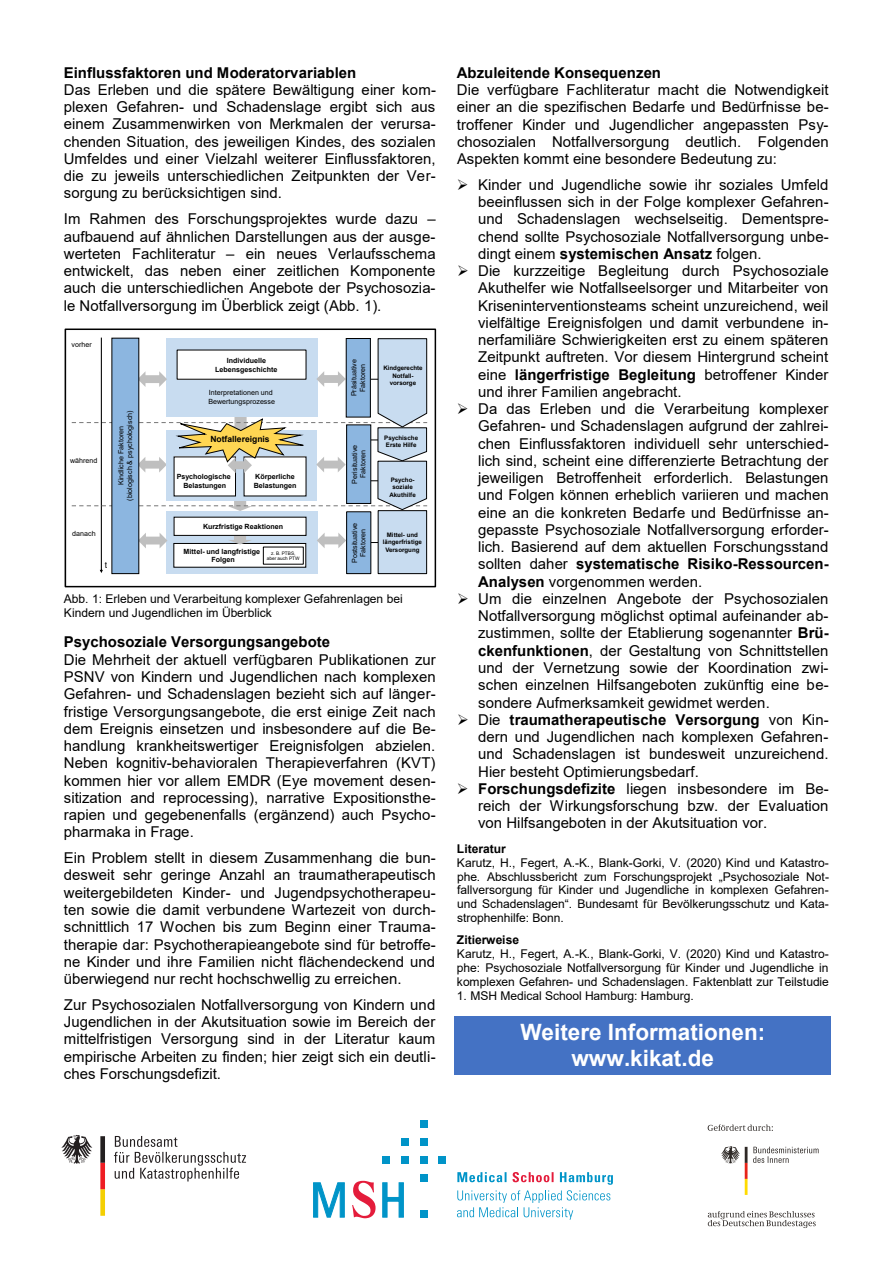
<style>
.page{position:relative;width:893px;height:1263px;background:#fff}
.page>*{position:absolute;margin:0;border:0;box-sizing:border-box;transform-origin:0 0}
.t1{font:700 22.5px/26px "Arial";color:#fff;text-align:center}
.t2{font:15px/17.2px "Arial";color:#000;text-align:justify}
.t3{font:12px/13.8px "Arial";letter-spacing:-.005em;color:#000}
.t4{font:700 8.55px "Arial";color:#000}
.t5{font:8.55px "Arial";color:#000}
.t6{font:7.2px "Arial";color:#000}
.t7{font:700 7.2px "Arial";color:#000}
.t8{font:7.05px/8.6px "Arial";letter-spacing:.005em;color:#000;text-align:center}
.t9{font:700 7.05px/8.6px "Arial";color:#000;text-align:center}
.t10{font:700 6.15px/7.4px "Arial";color:#000;text-align:center}
.t11{font:4.8px/5.7px "Arial";color:#000;text-align:center}
.s1{font-weight:700}
.s2{font-style:inherit}
</style>
<div class="page">
<hr style="left:455px;top:1016px;width:376px;height:3px;background:#4472c4">
<div style="left:455px;top:1019px;width:376px;height:26px;background:#4472c4"></div>
<div style="left:455px;top:1045px;width:376px;height:26px;background:#4472c4"></div>
<hr style="left:455px;top:1071px;width:376px;height:4px;background:#4472c4">
<div style="left:65px;top:328px;width:371px;height:259px;border:2px solid #000"></div>
<div style="left:67px;top:333px;width:366px;height:252px;background:#fff"></div>
<div style="left:346px;top:512px;width:25px;height:62px;border:1px solid #000"></div>
<svg style="left:72px;top:338px;width:355px;height:235px"></svg>
<div style="left:346px;top:338px;width:24px;height:79px;background:#8cb6e0"></div>
<div style="left:346px;top:338px;width:25px;height:79px;border:1px solid #000"></div>
<svg style="left:61px;top:1135px;width:31px;height:29px"></svg>
<svg style="left:100px;top:1136px;width:5px;height:80px"></svg>
<svg style="left:114px;top:1136px;width:132px;height:45px"></svg>
<svg style="left:721px;top:1146px;width:26px;height:49px"></svg>
<svg style="left:753px;top:1147px;width:66px;height:16px"></svg>
<svg style="left:708px;top:1124px;width:65px;height:7px"></svg>
<svg style="left:708px;top:1211px;width:108px;height:17px"></svg>
<svg style="left:382px;top:1182px;width:22px;height:36px"></svg>
<svg style="left:352px;top:1181px;width:24px;height:37px"></svg>
<svg style="left:313px;top:1182px;width:32px;height:36px"></svg>
<div style="left:420px;top:1138px;width:8px;height:8px;background:#0094c8"></div>
<div style="left:401px;top:1138px;width:8px;height:8px;background:#0094c8"></div>
<div style="left:420px;top:1120px;width:8px;height:8px;background:#0094c8"></div>
<div style="left:420px;top:1156px;width:8px;height:8px;background:#0094c8"></div>
<div style="left:438px;top:1156px;width:8px;height:8px;background:#0094c8"></div>
<div style="left:401px;top:1156px;width:8px;height:8px;background:#0094c8"></div>
<div style="left:382px;top:1156px;width:8px;height:8px;background:#0094c8"></div>
<div style="left:420px;top:1174px;width:8px;height:8px;background:#0094c8"></div>
<div style="left:420px;top:1210px;width:8px;height:7px;background:#0094c8"></div>
<svg style="left:457px;top:1172px;width:156px;height:48px"></svg>
<p class="t2" style="left:64px;top:64px;width:374px;text-align:left"><span class="s1">Einflussfaktoren und Moderatorvariablen<br></span>Das Erleben und die spätere Bewältigung einer kom&shy;plexen Gefahren- und Schadenslage ergibt sich aus einem Zusammenwirken von Merkmalen der verursa&shy;chenden Situation, des jeweiligen Kindes, des sozialen Umfeldes und einer Vielzahl weiterer Einflussfaktoren, die zu jeweils unterschiedlichen Zeitpunkten der Ver&shy;sorgung zu berücksichtigen sind.</p>
<p class="t2" style="left:64px;top:210px;width:373px">Im Rahmen des Forschungsprojektes wurde dazu <span class="s2">– </span>aufbauend auf ähnlichen Darstellungen aus der ausge&shy;werteten Fachliteratur <span class="s2">–</span> ein neues Verlaufsschema entwickelt, das neben einer zeitlichen Komponente auch die unterschiedlichen Angebote der Psychosozia&shy;le Notfallversorgung im Überblick zeigt (Abb. 1).</p>
<p class="t8" style="left:72px;top:340px;width:22px">vorher</p>
<p class="t8" style="left:70px;top:456px;width:29px">während</p>
<p class="t8" style="left:117px;top:501px;width:92px;rotate:-90deg">Kindliche Faktoren (biologisch &amp; psychologisch)</p>
<p class="t8" style="left:72px;top:530px;width:25px">danach</p>
<p class="t5" style="left:105px;top:559px;width:4px">t</p>
<p class="t9" style="left:215px;top:356px;width:64px">Individuelle<br>Lebensgeschichte</p>
<p class="t6" style="left:209px;top:388px;width:65px">Interpretationen und</p>
<p class="t8" style="left:208px;top:397px;width:68px">Bewertungsprozesse</p>
<p class="t4" style="left:210px;top:433px;width:61px">Notfallereignis</p>
<p class="t9" style="left:177px;top:472px;width:56px">Psychologische<br>Belastungen</p>
<p class="t9" style="left:254px;top:472px;width:44px;text-align:left">Körperliche<br>Belastungen</p>
<p class="t9" style="left:203px;top:522px;width:82px">Kurzfristige Reaktionen</p>
<p class="t9" style="left:184px;top:547px;width:78px">Mittel- und langfristige</p>
<p class="t7" style="left:211px;top:555px;width:25px">Folgen</p>
<p class="t11" style="left:267px;top:550px;width:34px">z. B. PTBS, aber auch PTW</p>
<p class="t8" style="left:350px;top:396px;width:39px;rotate:-90deg">Präsituative<br>Faktoren</p>
<p class="t8" style="left:350px;top:484px;width:40px;rotate:-90deg">Perisituative<br>Faktoren</p>
<p class="t8" style="left:350px;top:563px;width:42px;rotate:-90deg">Postsituative<br>Faktoren</p>
<p class="t10" style="left:383px;top:364px;width:41px">Kindgerechte<br>Notfall&shy;vorsorge</p>
<p class="t10" style="left:384px;top:434px;width:35px;text-align:left">Psychische<br>Erste Hilfe</p>
<p class="t10" style="left:390px;top:476px;width:28px">Psycho&shy;soziale<br>Akuthilfe</p>
<p class="t10" style="left:383px;top:531px;width:41px">Mittel- und längerfristige<br>Versorgung</p>
<p class="t3" style="left:64px;top:592px;width:340px">Abb. 1: Erleben und Verarbeitung komplexer Gefahrenlagen bei<br>Kindern und Jugendlichen im Überblick</p>
<p class="t2" style="left:64px;top:633px;width:373px;text-align:left"><span class="s1">Psychosoziale Versorgungsangebote<br></span>Die Mehrheit der aktuell verfügbaren Publikationen zur PSNV von Kindern und Jugendlichen nach komplexen Gefahren- und Schadenslagen bezieht sich auf länger&shy;fristige Versorgungsangebote, die erst einige Zeit nach dem Ereignis einsetzen und insbesondere auf die Be&shy;handlung krankheitswertiger Ereignisfolgen abzielen.<br>Neben kognitiv-behavioralen Therapieverfahren (KVT) kommen hier vor allem EMDR (Eye movement desen&shy;sitization and reprocessing), narrative Expositionsthe&shy;rapien und gegebenenfalls (ergänzend) auch Psycho&shy;pharmaka in Frage.</p>
<p class="t2" style="left:64px;top:849px;width:373px">Ein Problem stellt in diesem Zusammenhang die bun&shy;desweit sehr geringe Anzahl an traumatherapeutisch weitergebildeten Kinder- und Jugendpsychotherapeu&shy;ten sowie die damit verbundene Wartezeit von durch&shy;schnittlich 17 Wochen bis zum Beginn einer Trauma&shy;therapie dar: Psychotherapieangebote sind für betroffe&shy;ne Kinder und ihre Familien nicht flächendeckend und überwiegend nur recht hochschwellig zu erreichen.</p>
<p class="t2" style="left:64px;top:996px;width:373px">Zur Psychosozialen Notfallversorgung von Kindern und Jugendlichen in der Akutsituation sowie im Bereich der mittelfristigen Versorgung sind in der Literatur kaum empirische Arbeiten zu finden; hier zeigt sich ein deutli&shy;ches Forschungsdefizit.</p>
<p class="t2" style="left:457px;top:64px;width:373px;text-align:left"><span class="s1">Abzuleitende Konsequenzen<br></span>Die verfügbare Fachliteratur macht die Notwendigkeit einer an die spezifischen Bedarfe und Bedürfnisse be&shy;troffener Kinder und Jugendlicher angepassten Psy&shy;chosozialen Notfallversorgung deutlich. Folgenden Aspekten kommt eine besondere Bedeutung zu:</p>
<p class="t2" style="left:478px;top:176px;width:352px;text-indent:-21px">➢ Kinder und Jugendliche sowie ihr soziales Umfeld beeinflussen sich in der Folge komplexer Gefahren&shy;und Schadenslagen wechselseitig. Dementspre&shy;chend sollte Psychosoziale Notfallversorgung unbe&shy;dingt einem <span class="s1">systemischen Ansatz</span> folgen.</p>
<p class="t2" style="left:478px;top:262px;width:352px;text-indent:-21px">➢ Die kurzzeitige Begleitung durch Psychosoziale Akuthelfer wie Notfallseelsorger und Mitarbeiter von Kriseninterventionsteams scheint unzureichend, weil vielfältige Ereignisfolgen und damit verbundene in&shy;nerfamiliäre Schwierigkeiten erst zu einem späteren Zeitpunkt auftreten. Vor diesem Hintergrund scheint eine <span class="s1">längerfristige Begleitung</span> betroffener Kinder und ihrer Familien angebracht.</p>
<p class="t2" style="left:478px;top:400px;width:352px;text-indent:-21px">➢ Da das Erleben und die Verarbeitung komplexer Gefahren- und Schadenslagen aufgrund der zahlrei&shy;chen Einflussfaktoren individuell sehr unterschied&shy;lich sind, scheint eine differenzierte Betrachtung der jeweiligen Betroffenheit erforderlich. Belastungen und Folgen können erheblich variieren und machen eine an die konkreten Bedarfe und Bedürfnisse an&shy;gepasste Psychosoziale Notfallversorgung erforder&shy;lich. Basierend auf dem aktuellen Forschungsstand sollten daher <span class="s1">systematische Risiko-Ressourcen-Analysen</span> vorgenommen werden.</p>
<p class="t2" style="left:478px;top:590px;width:352px;text-indent:-21px">➢ Um die einzelnen Angebote der Psychosozialen Notfallversorgung möglichst optimal aufeinander ab&shy;zustimmen, sollte der Etablierung sogenannter <span class="s1">Brü&shy;ckenfunktionen</span>, der Gestaltung von Schnittstellen und der Vernetzung sowie der Koordination zwi&shy;schen einzelnen Hilfsangeboten zukünftig eine be&shy;sondere Aufmerksamkeit gewidmet werden.</p>
<p class="t2" style="left:478px;top:711px;width:352px;text-indent:-21px">➢ Die <span class="s1">traumatherapeutische Versorgung</span> von Kin&shy;dern und Jugendlichen nach komplexen Gefahren&shy;und Schadenslagen ist bundesweit unzureichend.<br>Hier besteht Optimierungsbedarf.</p>
<p class="t2" style="left:478px;top:780px;width:352px;text-indent:-21px">➢ <span class="s1">Forschungsdefizite</span> liegen insbesondere im Be&shy;reich der Wirkungsforschung bzw. der Evaluation von Hilfsangeboten in der Akutsituation vor.</p>
<p class="t3" style="left:457px;top:841px;width:374px"><span class="s1">Literatur<br></span>Karutz, H., Fegert, A.-K., Blank-Gorki, V. (2020) Kind und Katastro&shy;<span class="s2">phe. Abschlussbericht zum Forschungsprojekt „Psychosoziale No</span>t&shy;fallversorgung für Kinder und Jugendliche in komplexen Gefahren&shy;<span class="s2">und Schadenslagen“. Bund</span>esamt für Bevölkerungsschutz und Kata&shy;strophenhilfe: Bonn.</p>
<p class="t3" style="left:457px;top:933px;width:373px"><span class="s1">Zitierweise<br></span>Karutz, H., Fegert, A.-K., Blank-Gorki, V. (2020) Kind und Katastro&shy;phe: Psychosoziale Notfallversorgung für Kinder und Jugendliche in komplexen Gefahren- und Schadenslagen. Faktenblatt zur Teilstudie</p>
<p class="t3" style="left:457px;top:988px;width:238px">1. MSH Medical School Hamburg: Hamburg.</p>
<p class="t1" style="left:520px;top:1020px;width:246px">Weitere Informationen: www.kikat.de</p>
</div>
